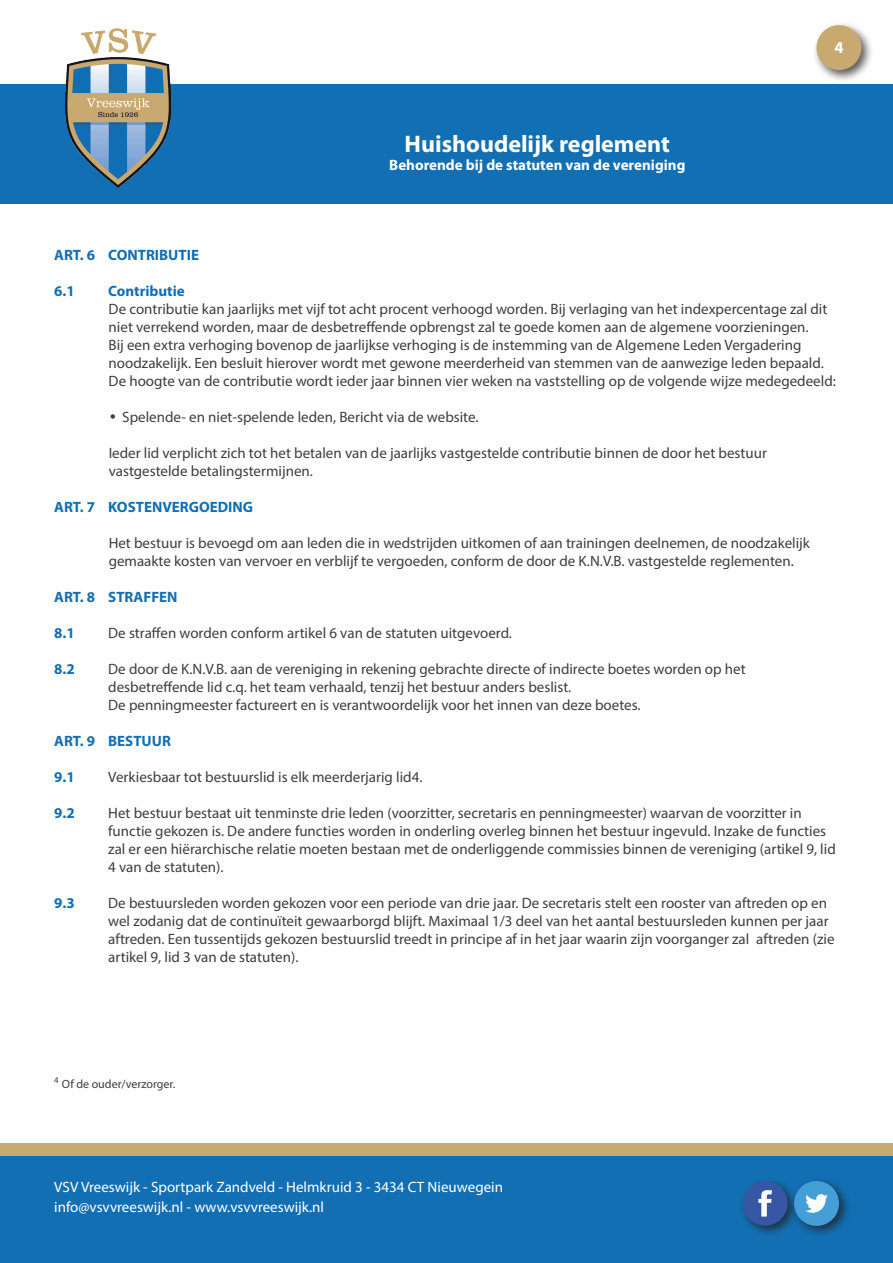
<style>
.page{position:relative;width:893px;height:1263px;background:#fff}
.page>*{position:absolute;margin:0;border:0;box-sizing:border-box;transform-origin:0 0}
.t1{font:700 24px "Myriad Pro";color:#fff}
.t2{font:700 16.5px "Myriad Pro";color:#fff}
.t3{font:15px/18px "Myriad Pro";color:#3e3e3f}
.t4{font:15px/19.5px "Myriad Pro";color:#fff}
.t5{font:700 15px "Myriad Pro";color:#126fb3}
.t6{font:700 15px "Myriad Pro";color:#fff}
.t7{font:12px "Myriad Pro";color:#3e3e3f}
</style>
<div class="page">
<div style="left:812px;top:21px;width:62px;height:62px;background:#231f20;opacity:.75"></div>
<div style="left:816px;top:25px;width:45px;height:45px;background:#c8a970;border-radius:22px"></div>
<div style="left:0;top:1144px;width:893px;height:119px;background:#c8a970"></div>
<div style="left:0;top:84px;width:893px;height:119px;background:#126fb3"></div>
<div style="left:0;top:1157px;width:893px;height:106px;background:#126fb3"></div>
<img style="left:65px;top:29px;width:105px;height:158px">
<div style="left:739px;top:1177px;width:61px;height:61px;background:#231f20;opacity:.75"></div>
<div style="left:743px;top:1181px;width:44px;height:45px;background:#3757a5;border-radius:22px"></div>
<svg style="left:758px;top:1190px;width:14px;height:26px"></svg>
<div style="left:790px;top:1177px;width:62px;height:61px;background:#231f20;opacity:.75"></div>
<div style="left:794px;top:1181px;width:45px;height:45px;background:#469ed7;border-radius:22px"></div>
<svg style="left:805px;top:1194px;width:23px;height:19px"></svg>
<h1 class="t1" style="left:405px;top:130px;width:267px">Huishoudelijk reglement</h1>
<p class="t6" style="left:389px;top:156px;width:298px">Behorende bij de statuten van de vereniging</p>
<p class="t2" style="left:834px;top:38px;width:11px">4</p>
<p class="t5" style="left:54px;top:246px;width:146px">ART. 6 CONTRIBUTIE</p>
<p class="t5" style="left:54px;top:282px;width:22px">6.1</p>
<p class="t5" style="left:108px;top:282px;width:78px">Contributie</p>
<p class="t3" style="left:109px;top:299px;width:729px">De contributie kan jaarlijks met vijf tot acht procent verhoogd worden. Bij verlaging van het indexpercentage zal dit niet verrekend worden, maar de desbetreffende opbrengst zal te goede komen aan de algemene voorzieningen.<br>Bij een extra verhoging bovenop de jaarlijkse verhoging is de instemming van de Algemene Leden Vergadering noodzakelijk. Een besluit hierover wordt met gewone meerderheid van stemmen van de aanwezige leden bepaald.<br>De hoogte van de contributie wordt ieder jaar binnen vier weken na vaststelling op de volgende wijze medegedeeld:</p>
<p class="t3" style="left:110px;top:407px;width:371px">• Spelende- en niet-spelende leden, Bericht via de website.</p>
<p class="t3" style="left:109px;top:443px;width:660px">Ieder lid verplicht zich tot het betalen van de jaarlijks vastgestelde contributie binnen de door het bestuur vastgestelde betalingstermijnen.</p>
<p class="t5" style="left:54px;top:498px;width:200px">ART. 7 KOSTENVERGOEDING</p>
<p class="t3" style="left:109px;top:533px;width:703px">Het bestuur is bevoegd om aan leden die in wedstrijden uitkomen of aan trainingen deelnemen, de noodzakelijk gemaakte kosten van vervoer en verblijf te vergoeden, conform de door de K.N.V.B. vastgestelde reglementen.</p>
<p class="t5" style="left:54px;top:588px;width:125px">ART. 8 STRAFFEN</p>
<p class="t5" style="left:54px;top:624px;width:22px">8.1</p>
<p class="t3" style="left:108px;top:623px;width:405px">De straffen worden conform artikel 6 van de statuten uitgevoerd.</p>
<p class="t5" style="left:54px;top:660px;width:22px">8.2</p>
<p class="t3" style="left:108px;top:659px;width:639px">De door de K.N.V.B. aan de vereniging in rekening gebrachte directe of indirecte boetes worden op het desbetreffende lid c.q. het team verhaald, tenzij het bestuur anders beslist.<br>De penningmeester factureert en is verantwoordelijk voor het innen van deze boetes.</p>
<p class="t5" style="left:54px;top:732px;width:118px">ART. 9 BESTUUR</p>
<p class="t5" style="left:54px;top:768px;width:22px">9.1</p>
<p class="t3" style="left:108px;top:767px;width:316px">Verkiesbaar tot bestuurslid is elk meerderjarig lid4.</p>
<p class="t5" style="left:54px;top:804px;width:22px">9.2</p>
<p class="t3" style="left:108px;top:803px;width:729px">Het bestuur bestaat uit tenminste drie leden (voorzitter, secretaris en penningmeester) waarvan de voorzitter in functie gekozen is. De andere functies worden in onderling overleg binnen het bestuur ingevuld. Inzake de functies zal er een hiërarchische relatie moeten bestaan met de onderliggende commissies binnen de vereniging (artikel 9, lid 4 van de statuten).</p>
<p class="t5" style="left:54px;top:894px;width:22px">9.3</p>
<p class="t3" style="left:108px;top:893px;width:728px">De bestuursleden worden gekozen voor een periode van drie jaar. De secretaris stelt een rooster van aftreden op en wel zodanig dat de continuïteit gewaarborgd blijft. Maximaal 1/3 deel van het aantal bestuursleden kunnen per jaar aftreden. Een tussentijds gekozen bestuurslid treedt in principe af in het jaar waarin zijn voorganger zal aftreden (zie artikel 9, lid 3 van de statuten).</p>
<p class="t7" style="left:54px;top:1076px;width:123px"><sup>4</sup> Of de ouder/verzorger.</p>
<p class="t4" style="left:54px;top:1177px;width:450px">VSV Vreeswijk - Sportpark Zandveld - Helmkruid 3 - 3434 CT Nieuwegein info@vsvvreeswijk.nl - www.vsvvreeswijk.nl</p>
</div>
